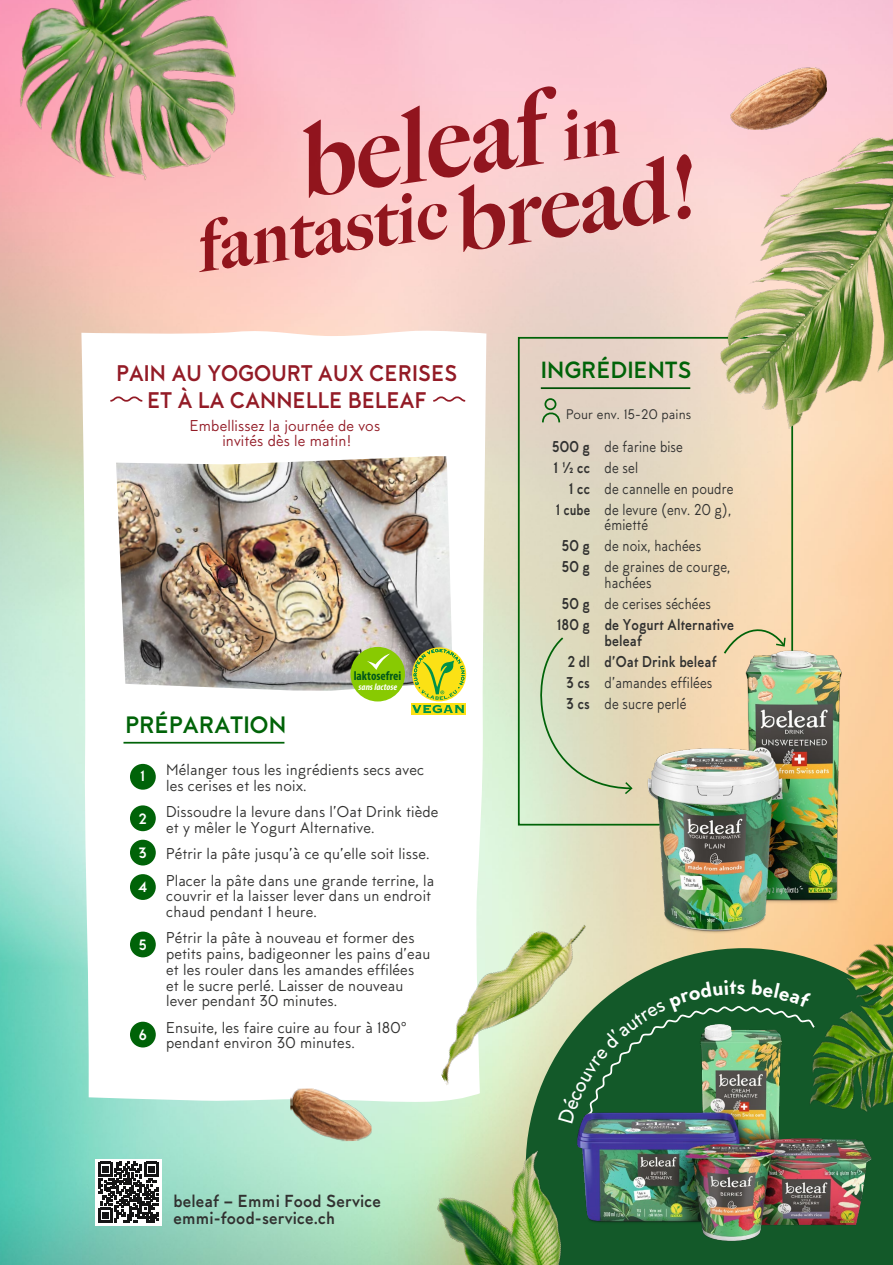
<style>
.page{position:relative;width:893px;height:1265px;background:#fff}
.page>*{position:absolute;margin:0;border:0;box-sizing:border-box;transform-origin:0 0}
.t1{font:italic 900 103.77px "Big Caslon FB";color:#931b26;scale:.94 1}
.t2{font:italic 900 89.77px "Big Caslon FB";color:#931b26}
.t3{font:900 71.05px "Big Caslon FB";color:#931b26}
.t4{font:700 23.8px "MTT Milano";letter-spacing:.01em;color:#006308}
.t5{font:700 23.45px "MTT Milano";letter-spacing:.01em;color:#006308}
.t6{font:700 22.75px/26.2px "MTT Milano";letter-spacing:.01em;color:#931b26;text-align:center;scale:.94 1}
.t7{font:700 17.5px/17.5px "MTT Milano";letter-spacing:.01em;color:#313130;scale:.96 1}
.t8{font:15.75px/15.8px "MTT Milano";letter-spacing:.01em;color:#313130}
.t9{font:15.75px/21px "MTT Milano";letter-spacing:.01em;color:#313130;scale:.87 1}
.t10{font:700 15.75px/21px "MTT Milano";letter-spacing:.01em;color:#313130;scale:.87 1}
.t11{font:15.75px/15.8px "MTT Milano";letter-spacing:.01em;color:#931b26;text-align:center}
.t12{font:700 15.05px "MTT Milano";color:#fff}
.t13{font:14px "MTT Milano";letter-spacing:.01em;color:#313130}
.t14{font:700 condensed 12.6px "Myriad Pro";color:#00571a}
.t15{font:italic 700 condensed 9.28px "Myriad Pro";color:#fff}
.s1{font-weight:700}
.s2{font-weight:400}
</style>
<div class="page">
<img style="left:0;top:0;width:893px;height:1265px">
<img style="left:816px;top:1004px;width:77px;height:20px">
<svg style="left:81px;top:329px;width:405px;height:774px"></svg>
<svg style="left:541px;top:410px;width:20px;height:14px"></svg>
<div style="left:544px;top:398px;width:12px;height:12px;border:2px solid #006308;border-radius:50%"></div>
<hr style="left:541px;top:387px;width:149px;height:2px;background:#006308">
<img style="left:401px;top:1111px;width:154px;height:154px">
<img style="left:0;top:0;width:265px;height:204px">
<img style="left:403px;top:912px;width:160px;height:173px">
<img style="left:290px;top:1088px;width:82px;height:54px">
<img style="left:620px;top:23px;width:273px;height:486px">
<img style="left:116px;top:456px;width:337px;height:235px">
<img style="left:563px;top:646px;width:330px;height:358px">
<div style="left:412px;top:703px;width:54px;height:12px;background:#fbe115"></div>
<svg style="left:412px;top:649px;width:53px;height:64px"></svg>
<div style="left:350px;top:647px;width:55px;height:54px;background:#88ca02;border-radius:50%"></div>
<svg style="left:367px;top:654px;width:23px;height:16px"></svg>
<img style="left:555px;top:1024px;width:338px;height:241px">
<svg style="left:109px;top:396px;width:35px;height:7px"></svg>
<svg style="left:431px;top:396px;width:36px;height:7px"></svg>
<div style="left:130px;top:764px;width:26px;height:26px;background:#006308;border-radius:50%"></div>
<div style="left:130px;top:805px;width:26px;height:26px;background:#006308;border-radius:50%"></div>
<div style="left:130px;top:840px;width:26px;height:26px;background:#006308;border-radius:50%"></div>
<div style="left:130px;top:874px;width:26px;height:26px;background:#006308;border-radius:50%"></div>
<div style="left:130px;top:932px;width:26px;height:25px;background:#006308;border-radius:50%"></div>
<div style="left:130px;top:1022px;width:26px;height:25px;background:#006308;border-radius:50%"></div>
<svg style="left:522px;top:636px;width:111px;height:158px;background:#d7dbbd"></svg>
<svg style="left:722px;top:624px;width:64px;height:32px;background:#e5d0a7"></svg>
<div style="left:95px;top:1159px;width:67px;height:66px;background:#fff"></div>
<svg style="left:98px;top:1162px;width:61px;height:60px"></svg>
<hr style="left:123px;top:742px;width:161px;height:2px;background:#006308">
<img style="left:558px;top:979px;width:258px;height:168px">
<div style="left:564px;top:108px;width:55px;height:52px;background:#fdced2"></div>
<h1 class="t1" style="left:290px;top:100px;width:260px;rotate:-8deg">beleaf</h1>
<h2 class="t2" style="left:447px;top:167px;width:243px;rotate:-8deg">bread!</h2>
<h3 class="t3" style="left:190px;top:205px;width:251px;rotate:-8deg">fantastic</h3>
<h3 class="t6" style="left:116px;top:362px;width:364px">PAIN AU YOGOURT AUX CERISES<br>ET À LA CANNELLE BELEAF</h3>
<p class="t11" style="left:190px;top:418px;width:192px">Embellissez la journée de vos invités dès le matin!</p>
<h3 class="t4" style="left:126px;top:712px;width:162px">PRÉPARATION</h3>
<p class="t14" style="left:354px;top:667px;width:49px">laktosefrei</p>
<p class="t15" style="left:359px;top:681px;width:40px">sans lactose</p>
<p class="t12" style="left:140px;top:767px;width:7px">1</p>
<p class="t12" style="left:139px;top:810px;width:10px">2</p>
<p class="t12" style="left:139px;top:844px;width:10px">3</p>
<p class="t12" style="left:138px;top:879px;width:11px">4</p>
<p class="t12" style="left:139px;top:936px;width:10px">5</p>
<p class="t12" style="left:139px;top:1026px;width:10px">6</p>
<p class="t8" style="left:166px;top:763px;width:259px">Mélanger tous les ingrédients secs avec les cerises et les noix.</p>
<p class="t8" style="left:166px;top:805px;width:274px">Dissoudre la levure dans l’Oat Drink tiède et y mêler le Yogurt Alternative.</p>
<p class="t8" style="left:166px;top:841px;width:270px;line-height:26.2px">Pétrir la pâte jusqu’à ce qu’elle soit lisse.<br>Placer la pâte dans une grande terrine, la</p>
<p class="t8" style="left:166px;top:889px;width:266px">couvrir et la laisser lever dans un endroit chaud pendant 1 heure.</p>
<p class="t8" style="left:166px;top:931px;width:266px">Pétrir la pâte à nouveau et former des petits pains, badigeonner les pains d’eau et les rouler dans les amandes effilées et le sucre perlé. Laisser de nouveau lever pendant 30 minutes.</p>
<p class="t8" style="left:166px;top:1020px;width:242px">Ensuite, les faire cuire au four à 180° pendant environ 30 minutes.</p>
<p class="t7" style="left:174px;top:1193px;width:217px">beleaf – Emmi Food Service emmi-food-service.ch</p>
<h3 class="t5" style="left:541px;top:357px;width:152px">INGRÉDIENTS</h3>
<p class="t13" style="left:566px;top:406px;width:127px">Pour env. 15-20 pains</p>
<p class="t9" style="left:552px;top:436px;width:152px"><span class="s1">500 g</span> de farine bise<br><span class="s1">1 ½ cc</span> de sel</p>
<p class="t9" style="left:556px;top:478px;width:205px;text-align:right"><span class="s1">1 cc</span> de cannelle en poudre<br><span class="s1">1 cube</span> de levure (env. 20 g),</p>
<p class="t9" style="left:562px;top:515px;width:195px;text-indent:43px">émietté<br><span class="s1">50 g</span> de noix, hachées<br><span class="s1">50 g</span> de graines de courge,</p>
<p class="t9" style="left:605px;top:573px;width:55px">hachées</p>
<p class="t9" style="left:562px;top:594px;width:173px"><span class="s1">50 g</span> de cerises séchées</p>
<p class="t10" style="left:557px;top:615px;width:205px">180 g de Yogurt Alternative</p>
<p class="t10" style="left:566px;top:631px;width:174px;text-indent:38px">beleaf<br>2 dl d’Oat Drink beleaf<br>3 cs <span class="s2">d’amandes effilées<br></span>3 cs <span class="s2">de sucre perlé</span></p>
</div>
